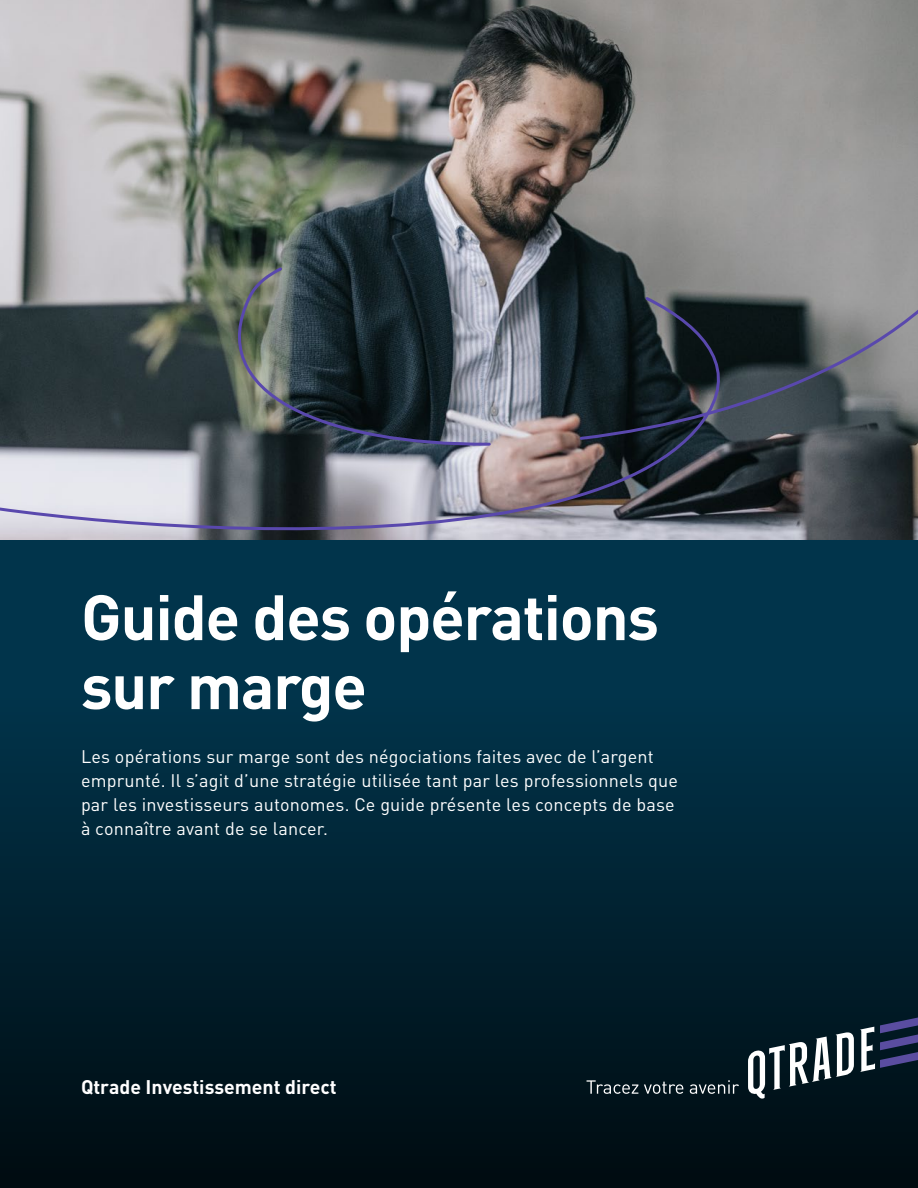
<style>
.page{position:relative;width:918px;height:1188px;background:#fff}
.page>*{position:absolute;margin:0;border:0;box-sizing:border-box;transform-origin:0 0}
.Title_1{font:700 63px/69px "DIN Pro";letter-spacing:-.02em;color:#fff}
.Subtitle{font:700 19.5px "DIN Pro";color:#fff}
.Subtitle-2{font:18px/24px "DIN Pro";letter-spacing:.01em;color:#fff}
</style>
<div class="page">
<div style="left:0;top:540px;width:918px;height:648px;background:linear-gradient(to bottom,#013b56,#000d13)"></div>
<img style="left:0;top:0;width:918px;height:540px">
<svg style="left:0;top:295px;width:744px;height:304px;background:#51626d"></svg>
<svg style="left:198px;top:265px;width:294px;height:182px;background:#424d51"></svg>
<svg style="left:578px;top:204px;width:340px;height:238px;background:#555b5f"></svg>
<svg style="left:748px;top:1031px;width:106px;height:68px"></svg>
<svg style="left:860px;top:1017px;width:58px;height:55px;background:#343e5c"></svg>
<svg style="left:587px;top:1080px;width:51px;height:14px"></svg>
<svg style="left:644px;top:1082px;width:39px;height:12px"></svg>
<svg style="left:690px;top:1080px;width:49px;height:14px"></svg>
<h1 class="Title_1" style="left:81px;top:579px;width:580px">Guide des opérations sur marge</h1>
<p class="Subtitle-2" style="left:81px;top:743px;width:599px">Les opérations sur marge sont des négociations faites avec de l’argent emprunté. Il s’agit d’une stratégie utilisée tant par les professionnels que par les investisseurs autonomes. Ce guide présente les concepts de base à connaître avant de se lancer.</p>
<p class="Subtitle" style="left:81px;top:1072px;width:257px">Qtrade Investissement direct</p>
</div>
